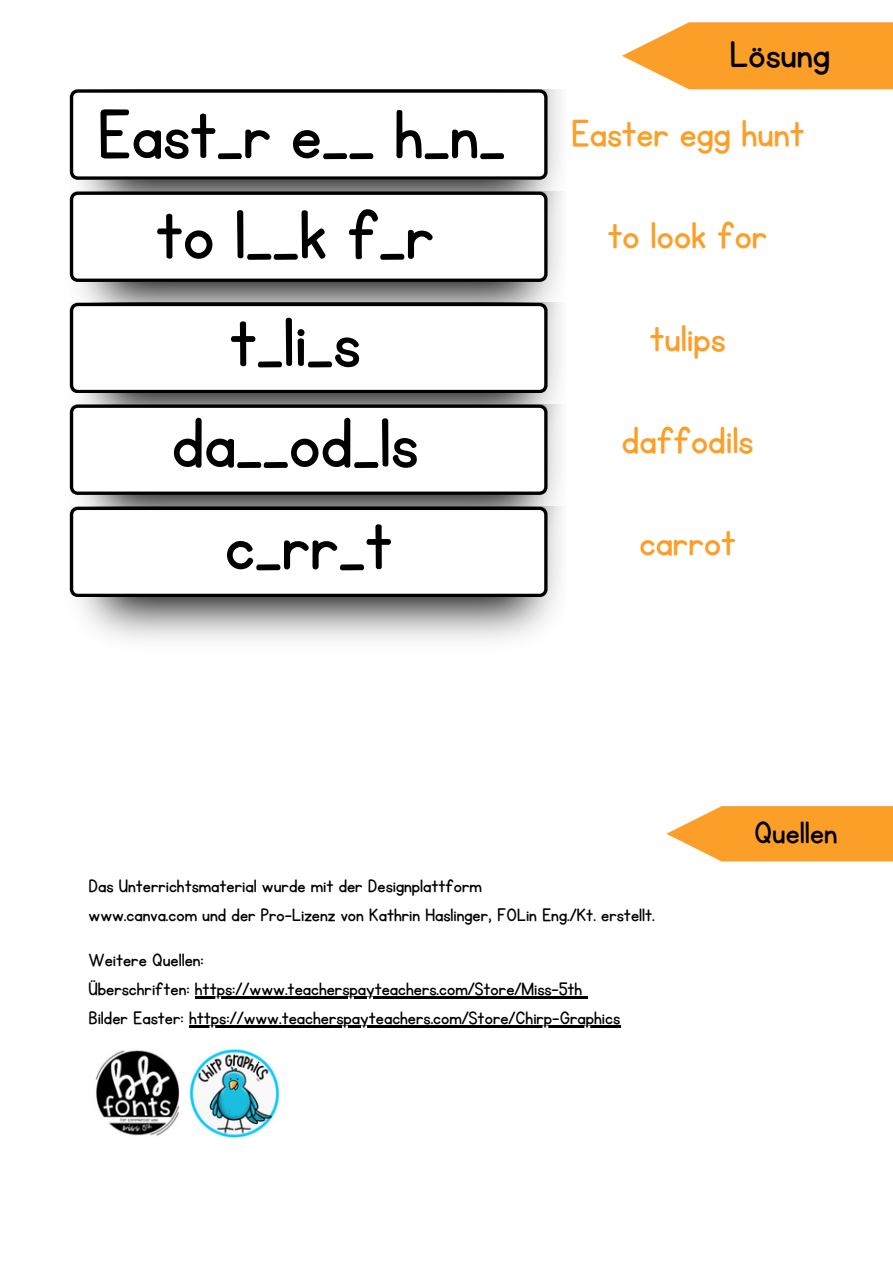
<style>
.page{position:relative;width:893px;height:1264px;background:#fff}
.page>*{position:absolute;margin:0;border:0;box-sizing:border-box;transform-origin:0 0}
.t1{font:80.4px "KG Primary Penmanship";color:#000}
.t2{font:79.5px "KG Primary Penmanship";color:#000}
.t3{font:43.65px "KG Primary Penmanship";color:#fb9f29}
.t4{font:43.65px "KG Primary Penmanship";color:#000}
.t5{font:36.15px "KG Primary Penmanship";color:#000}
.t6{font:21px "KG Primary Penmanship";color:#000}
</style>
<div class="page">
<img style="left:79px;top:89px;width:481px;height:102px">
<img style="left:74px;top:191px;width:488px;height:112px">
<svg style="left:70px;top:191px;width:477px;height:91px"></svg>
<img style="left:79px;top:303px;width:482px;height:101px">
<svg style="left:70px;top:303px;width:477px;height:90px"></svg>
<img style="left:79px;top:404px;width:483px;height:102px">
<svg style="left:70px;top:404px;width:477px;height:91px"></svg>
<img style="left:79px;top:506px;width:483px;height:134px">
<svg style="left:70px;top:506px;width:477px;height:91px"></svg>
<svg style="left:70px;top:89px;width:477px;height:91px"></svg>
<svg style="left:622px;top:22px;width:270px;height:67px;background:#fbab44"></svg>
<svg style="left:666px;top:806px;width:226px;height:55px;background:#fbaa43"></svg>
<hr style="left:195px;top:996px;width:387px;height:2px;background:#000">
<hr style="left:189px;top:1025px;width:431px;height:2px;background:#000">
<img style="left:95px;top:1050px;width:85px;height:86px">
<img style="left:189px;top:1049px;width:91px;height:89px">
<p class="t2" style="left:97px;top:96px;width:410px">East_r e__ h_n_</p>
<p class="t1" style="left:156px;top:196px;width:280px">to l__k f_r</p>
<p class="t1" style="left:230px;top:303px;width:132px">t_li_s</p>
<p class="t1" style="left:172px;top:404px;width:248px">da__od_ls</p>
<p class="t1" style="left:225px;top:506px;width:169px">c_rr_t</p>
<p class="t4" style="left:729px;top:33px;width:101px">Lösung</p>
<p class="t3" style="left:570px;top:112px;width:235px">Easter egg hunt</p>
<p class="t3" style="left:607px;top:214px;width:161px">to look for</p>
<p class="t3" style="left:649px;top:317px;width:77px">tulips</p>
<p class="t3" style="left:622px;top:419px;width:133px">daffodils</p>
<p class="t3" style="left:639px;top:522px;width:98px">carrot</p>
<h3 class="t5" style="left:754px;top:815px;width:85px">Quellen</h3>
<p class="t6" style="left:88px;top:875px;width:395px">Das Unterrichtsmaterial wurde mit der Designplattform</p>
<h1 class="t6" style="left:88px;top:904px;width:567px">www.canva.com und der Pro-Lizenz von Kathrin Haslinger, FOLin Eng./Kt. erstellt.</h1>
<p class="t6" style="left:88px;top:949px;width:117px">Weitere Quellen:</p>
<h1 class="t6" style="left:88px;top:978px;width:495px">Überschriften: https://www.teacherspayteachers.com/Store/Miss-5th</h1>
<p class="t6" style="left:88px;top:1007px;width:533px">Bilder Easter: https://www.teacherspayteachers.com/Store/Chirp-Graphics</p>
</div>
